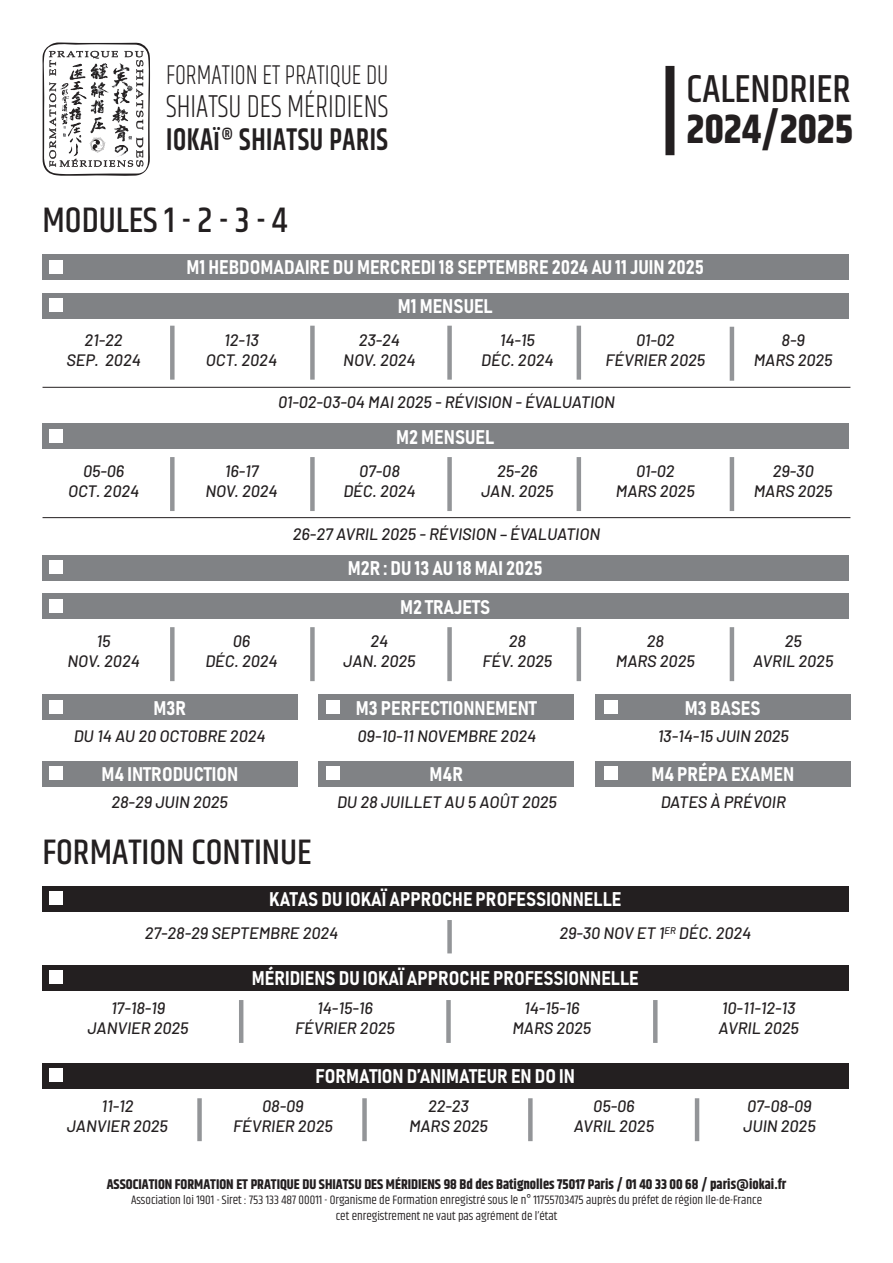
<style>
.page{position:relative;width:893px;height:1263px;background:#fff}
.page>*{position:absolute;margin:0;border:0;box-sizing:border-box;transform-origin:0 0}
.t1{font:700 40.95px "Khand";color:#231f20}
.t2{font:500 39.6px "Khand";color:#231f20}
.t3{font:500 36px "Khand";color:#231f20}
.t4{font:300 32.7px "Khand";color:#231f20;scale:.87 1}
.t5{font:600 31.65px "Khand";letter-spacing:.02em;color:#231f20;scale:.87 1}
.t6{font:300 28.05px "Khand";color:#231f20;scale:.87 1}
.t7{font:19.5px "Bahnschrift";color:#fff}
.t8{font:italic 500 16.5px/20px "Barlow";color:#231f20;text-align:center}
.t9{font:700 14.1px "Khand";color:#231f20}
.t10{font:12.45px/15.6px "Khand";color:#231f20;text-align:center}
.s1{font-size:25.5px}
</style>
<div class="page">
<div style="left:665px;top:66px;width:9px;height:89px;background:#231f20"></div>
<svg style="left:42px;top:43px;width:108px;height:133px"></svg>
<img style="left:90px;top:62px;width:18px;height:18px">
<img style="left:62px;top:107px;width:20px;height:14px">
<div style="left:43px;top:254px;width:806px;height:26px;background:#808285"></div>
<div style="left:50px;top:260px;width:13px;height:13px;background:#fff"></div>
<div style="left:43px;top:555px;width:806px;height:26px;background:#808285"></div>
<div style="left:50px;top:561px;width:13px;height:13px;background:#fff"></div>
<div style="left:43px;top:293px;width:806px;height:25px;background:#808285"></div>
<div style="left:50px;top:298px;width:13px;height:14px;background:#fff"></div>
<div style="left:310px;top:326px;width:5px;height:54px;background:#939598"></div>
<div style="left:170px;top:326px;width:5px;height:54px;background:#939598"></div>
<div style="left:447px;top:326px;width:5px;height:54px;background:#939598"></div>
<hr style="left:577px;top:326px;width:4px;height:54px;background:#939598">
<hr style="left:730px;top:327px;width:4px;height:54px;background:#939598">
<hr style="left:43px;top:387px;width:807px;height:1px;background:#231f20">
<div style="left:43px;top:423px;width:806px;height:26px;background:#808285"></div>
<div style="left:50px;top:429px;width:13px;height:13px;background:#fff"></div>
<div style="left:310px;top:457px;width:5px;height:54px;background:#939598"></div>
<div style="left:170px;top:457px;width:5px;height:54px;background:#939598"></div>
<div style="left:447px;top:457px;width:5px;height:54px;background:#939598"></div>
<hr style="left:577px;top:457px;width:4px;height:54px;background:#939598">
<hr style="left:730px;top:457px;width:4px;height:54px;background:#939598">
<hr style="left:43px;top:517px;width:807px;height:1px;background:#231f20">
<div style="left:43px;top:694px;width:255px;height:26px;background:#808285"></div>
<div style="left:319px;top:694px;width:255px;height:26px;background:#808285"></div>
<div style="left:595px;top:694px;width:255px;height:26px;background:#808285"></div>
<div style="left:50px;top:700px;width:13px;height:13px;background:#fff"></div>
<div style="left:326px;top:700px;width:14px;height:13px;background:#fff"></div>
<div style="left:604px;top:700px;width:13px;height:13px;background:#fff"></div>
<div style="left:43px;top:761px;width:255px;height:25px;background:#808285"></div>
<div style="left:319px;top:761px;width:255px;height:25px;background:#808285"></div>
<div style="left:595px;top:761px;width:255px;height:25px;background:#808285"></div>
<div style="left:50px;top:766px;width:13px;height:14px;background:#fff"></div>
<div style="left:326px;top:766px;width:14px;height:14px;background:#fff"></div>
<div style="left:604px;top:766px;width:13px;height:14px;background:#fff"></div>
<div style="left:43px;top:886px;width:806px;height:25px;background:#231f20"></div>
<div style="left:50px;top:891px;width:13px;height:14px;background:#fff"></div>
<div style="left:447px;top:920px;width:5px;height:33px;background:#939598"></div>
<div style="left:43px;top:965px;width:806px;height:25px;background:#231f20"></div>
<div style="left:50px;top:970px;width:13px;height:14px;background:#fff"></div>
<hr style="left:239px;top:1000px;width:4px;height:43px;background:#939598">
<div style="left:446px;top:1000px;width:5px;height:43px;background:#939598"></div>
<div style="left:653px;top:1000px;width:5px;height:43px;background:#939598"></div>
<div style="left:43px;top:1063px;width:806px;height:26px;background:#231f20"></div>
<div style="left:50px;top:1068px;width:13px;height:14px;background:#fff"></div>
<div style="left:197px;top:1098px;width:5px;height:43px;background:#939598"></div>
<div style="left:528px;top:1098px;width:5px;height:43px;background:#939598"></div>
<div style="left:362px;top:1098px;width:5px;height:43px;background:#939598"></div>
<hr style="left:695px;top:1098px;width:4px;height:43px;background:#939598">
<div style="left:43px;top:594px;width:806px;height:25px;background:#808285"></div>
<div style="left:50px;top:599px;width:13px;height:13px;background:#fff"></div>
<div style="left:310px;top:627px;width:5px;height:54px;background:#939598"></div>
<div style="left:170px;top:627px;width:5px;height:54px;background:#939598"></div>
<div style="left:447px;top:627px;width:5px;height:54px;background:#939598"></div>
<hr style="left:577px;top:627px;width:4px;height:54px;background:#939598">
<hr style="left:730px;top:627px;width:4px;height:54px;background:#939598">
<h3 class="t6" style="left:166px;top:59px;width:257px">FORMATION ET PRATIQUE DU</h3>
<h3 class="t4" style="left:166px;top:87px;width:257px">SHIATSU DES MÉRIDIENS</h3>
<h3 class="t5" style="left:166px;top:118px;width:257px">IOKAï<span class="s1">®</span> SHIATSU PARIS</h3>
<h3 class="t3" style="left:43px;top:198px;width:246px">MODULES 1 - 2 - 3 - 4</h3>
<h2 class="t2" style="left:687px;top:64px;width:166px">CALENDRIER</h2>
<h1 class="t1" style="left:687px;top:100px;width:168px">2024/2025</h1>
<p class="t7" style="left:186px;top:255px;width:519px">M1 HEBDOMADAIRE DU MERCREDI 18 SEPTEMBRE 2024 AU 11 JUIN 2025</p>
<p class="t7" style="left:398px;top:294px;width:96px">M1 MENSUEL</p>
<p class="t8" style="left:66px;top:328px;width:76px">21-22<br>SEP. 2024</p>
<p class="t8" style="left:206px;top:328px;width:73px">12-13<br>OCT. 2024</p>
<p class="t8" style="left:343px;top:328px;width:74px">23-24<br>NOV. 2024</p>
<p class="t8" style="left:481px;top:329px;width:74px">14-15<br>DÉC. 2024</p>
<p class="t8" style="left:605px;top:329px;width:101px">01-02<br>FÉVRIER 2025</p>
<p class="t8" style="left:754px;top:329px;width:80px">8-9<br>MARS 2025</p>
<p class="t8" style="left:278px;top:391px;width:338px">01-02-03-04 MAI 2025 - RÉVISION - ÉVALUATION</p>
<p class="t7" style="left:396px;top:424px;width:100px">M2 MENSUEL</p>
<p class="t8" style="left:68px;top:460px;width:73px">05-06<br>OCT. 2024</p>
<p class="t8" style="left:205px;top:460px;width:74px">16-17<br>NOV. 2024</p>
<p class="t8" style="left:343px;top:460px;width:74px">07-08<br>DÉC. 2024</p>
<p class="t8" style="left:481px;top:460px;width:74px">25-26<br>JAN. 2025</p>
<p class="t8" style="left:616px;top:460px;width:80px">01-02<br>MARS 2025</p>
<p class="t8" style="left:754px;top:460px;width:80px">29-30<br>MARS 2025</p>
<p class="t8" style="left:293px;top:522px;width:309px">26-27 AVRIL 2025 - RÉVISION – ÉVALUATION</p>
<p class="t7" style="left:348px;top:556px;width:196px">M2R : DU 13 AU 18 MAI 2025</p>
<p class="t7" style="left:400px;top:594px;width:92px">M2 TRAJETS</p>
<p class="t8" style="left:67px;top:630px;width:74px">15<br>NOV. 2024</p>
<p class="t8" style="left:205px;top:630px;width:74px">06<br>DÉC. 2024</p>
<p class="t8" style="left:343px;top:630px;width:74px">24<br>JAN. 2025</p>
<p class="t8" style="left:483px;top:630px;width:71px">28<br>FÉV. 2025</p>
<p class="t8" style="left:616px;top:630px;width:80px">28<br>MARS 2025</p>
<p class="t8" style="left:753px;top:630px;width:82px">25<br>AVRIL 2025</p>
<p class="t7" style="left:154px;top:695px;width:34px">M3R</p>
<p class="t7" style="left:356px;top:695px;width:183px">M3 PERFECTIONNEMENT</p>
<p class="t7" style="left:685px;top:695px;width:77px">M3 BASES</p>
<p class="t8" style="left:74px;top:725px;width:193px">DU 14 AU 20 OCTOBRE 2024</p>
<p class="t8" style="left:358px;top:725px;width:180px">09-10-11 NOVEMBRE 2024</p>
<p class="t8" style="left:658px;top:725px;width:133px">13-14-15 JUIN 2025</p>
<p class="t7" style="left:102px;top:762px;width:138px">M4 INTRODUCTION</p>
<p class="t7" style="left:430px;top:762px;width:35px">M4R</p>
<p class="t7" style="left:651px;top:762px;width:144px">M4 PRÉPA EXAMEN</p>
<p class="t8" style="left:111px;top:791px;width:118px">28-29 JUIN 2025</p>
<p class="t8" style="left:337px;top:791px;width:221px">DU 28 JUILLET AU 5 AOÛT 2025</p>
<p class="t8" style="left:661px;top:791px;width:126px">DATES À PRÉVOIR</p>
<h3 class="t3" style="left:43px;top:829px;width:271px">FORMATION CONTINUE</h3>
<p class="t7" style="left:269px;top:887px;width:354px">KATAS DU IOKAÏ APPROCHE PROFESSIONNELLE</p>
<p class="t8" style="left:145px;top:922px;width:195px">27-28-29 SEPTEMBRE 2024</p>
<p class="t8" style="left:559px;top:922px;width:193px">29-30 NOV ET 1<sup>ER</sup> DÉC. 2024</p>
<p class="t7" style="left:252px;top:966px;width:388px">MÉRIDIENS DU IOKAÏ APPROCHE PROFESSIONNELLE</p>
<p class="t8" style="left:88px;top:996px;width:103px">17-18-19<br>JANVIER 2025</p>
<p class="t8" style="left:295px;top:996px;width:101px">14-15-16<br>FÉVRIER 2025</p>
<p class="t8" style="left:512px;top:996px;width:80px">14-15-16<br>MARS 2025</p>
<p class="t8" style="left:719px;top:996px;width:82px;text-align:left">10-11-12-13<br>AVRIL 2025</p>
<p class="t7" style="left:316px;top:1064px;width:261px">FORMATION D’ANIMATEUR EN DO IN</p>
<p class="t8" style="left:67px;top:1095px;width:103px">11-12<br>JANVIER 2025</p>
<p class="t8" style="left:233px;top:1095px;width:101px">08-09<br>FÉVRIER 2025</p>
<p class="t8" style="left:409px;top:1095px;width:80px">22-23<br>MARS 2025</p>
<p class="t8" style="left:574px;top:1095px;width:82px">05-06<br>AVRIL 2025</p>
<p class="t8" style="left:743px;top:1095px;width:74px;text-align:left">07-08-09<br>JUIN 2025</p>
<p class="t9" style="left:107px;top:1174px;width:681px">ASSOCIATION FORMATION ET PRATIQUE DU SHIATSU DES MÉRIDIENS 98 Bd des Batignolles 75017 Paris / 01 40 33 00 68 / paris@iokai.fr</p>
<p class="t10" style="left:131px;top:1193px;width:633px">Association loi 1901 - Siret : 753 133 487 00011 - Organisme de Formation enregistré sous le n° 11755703475 auprès du préfet de région Ile-de-France cet enregistrement ne vaut pas agrément de l’état</p>
</div>
